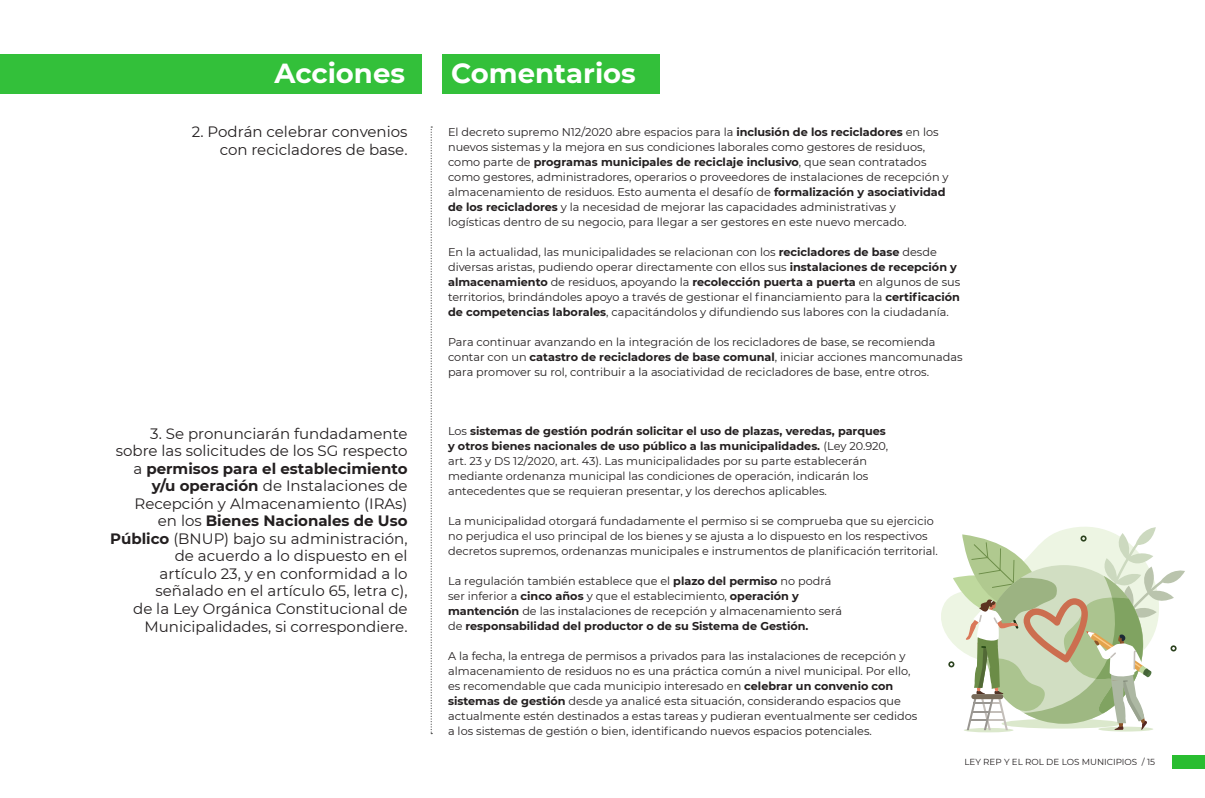
<style>
.page{position:relative;width:1205px;height:798px;background:#fff}
.page>*{position:absolute;margin:0;border:0;box-sizing:border-box;transform-origin:0 0}
.t1{font:700 27.5px "Montserrat";color:#fff}
.t2{font:15px/17.5px "Montserrat";color:#231f20;text-align:right}
.t3{font:11.25px/15px "Montserrat";color:#231f20}
.t4{font:8.75px "Montserrat";color:#231f20}
.s1{font-weight:700}
</style>
<div class="page">
<div style="left:1172px;top:755px;width:33px;height:13px;background:#29bd30"></div>
<div style="left:0;top:55px;width:422px;height:39px;background:#33c03a"></div>
<div style="left:442px;top:55px;width:218px;height:39px;background:#33c03a"></div>
<svg style="left:431px;top:126px;width:1px;height:607px"></svg>
<svg style="left:941px;top:599px;width:7px;height:38px"></svg>
<svg style="left:1098px;top:726px;width:55px;height:5px"></svg>
<svg style="left:964px;top:727px;width:49px;height:5px"></svg>
<svg style="left:948px;top:527px;width:237px;height:202px"></svg>
<h1 class="t1" style="left:274px;top:54px;width:132px">Acciones</h1>
<h1 class="t1" style="left:451px;top:54px;width:186px">Comentarios</h1>
<h2 class="t2" style="left:192px;top:122px;width:217px">2. Podrán celebrar convenios con recicladores de base.</h2>
<p class="t2" style="left:110px;top:424px;width:299px">3. Se pronunciarán fundadamente sobre las solicitudes de los SG respecto a <span class="s1">permisos para el establecimiento y/u operación</span> de Instalaciones de Recepción y Almacenamiento (IRAs)<br>en los <span class="s1">Bienes Nacionales de Uso Público</span> (BNUP) bajo su administración, de acuerdo a lo dispuesto en el<br>artículo 23, y en conformidad a lo señalado en el artículo 65, letra c),<br>de la Ley Orgánica Constitucional de Municipalidades, si correspondiere.</p>
<p class="t3" style="left:448px;top:124px;width:502px">El decreto supremo N12/2020 abre espacios para la <span class="s1">inclusión de los recicladores</span> en los nuevos sistemas y la mejora en sus condiciones laborales como gestores de residuos, como parte de <span class="s1">programas municipales de reciclaje inclusivo</span>, que sean contratados como gestores, administradores, operarios o proveedores de instalaciones de recepción y almacenamiento de residuos. Esto aumenta el desafío de <span class="s1">formalización y asociatividad de los recicladores</span> y la necesidad de mejorar las capacidades administrativas y logísticas dentro de su negocio, para llegar a ser gestores en este nuevo mercado.</p>
<p class="t3" style="left:448px;top:244px;width:514px">En la actualidad, las municipalidades se relacionan con los <span class="s1">recicladores de base</span> desde diversas aristas, pudiendo operar directamente con ellos sus <span class="s1">instalaciones de recepción y almacenamiento</span> de residuos, apoyando la <span class="s1">recolección puerta a puerta</span> en algunos de sus territorios, brindándoles apoyo a través de gestionar el financiamiento para la <span class="s1">certificación de competencias laborales</span>, capacitándolos y difundiendo sus labores con la ciudadanía.</p>
<p class="t3" style="left:448px;top:334px;width:516px">Para continuar avanzando en la integración de los recicladores de base, se recomienda contar con un <span class="s1">catastro de recicladores de base comunal</span>, iniciar acciones mancomunadas para promover su rol, contribuir a la asociatividad de recicladores de base, entre otros.</p>
<p class="t3" style="left:448px;top:423px;width:442px">Los <span class="s1">sistemas de gestión podrán solicitar el uso de plazas, veredas, parques y otros bienes nacionales de uso público a las municipalidades.</span> (Ley 20.920, art. 23 y DS 12/2020, art. 43). Las municipalidades por su parte establecerán mediante ordenanza municipal las condiciones de operación, indicarán los antecedentes que se requieran presentar, y los derechos aplicables.</p>
<p class="t3" style="left:448px;top:513px;width:491px">La municipalidad otorgará fundadamente el permiso si se comprueba que su ejercicio no perjudica el uso principal de los bienes y se ajusta a lo dispuesto en los respectivos decretos supremos, ordenanzas municipales e instrumentos de planificación territorial.</p>
<p class="t3" style="left:448px;top:573px;width:395px">La regulación también establece que el <span class="s1">plazo del permiso</span> no podrá ser inferior a <span class="s1">cinco años</span> y que el establecimiento, <span class="s1">operación y mantención</span> de las instalaciones de recepción y almacenamiento será de <span class="s1">responsabilidad del productor o de su Sistema de Gestión.</span></p>
<p class="t3" style="left:448px;top:648px;width:471px">A la fecha, la entrega de permisos a privados para las instalaciones de recepción y almacenamiento de residuos no es una práctica común a nivel municipal. Por ello, es recomendable que cada municipio interesado en <span class="s1">celebrar un convenio con sistemas de gestión</span> desde ya analicé esta situación, considerando espacios que actualmente estén destinados a estas tareas y pudieran eventualmente ser cedidos a los sistemas de gestión o bien, identificando nuevos espacios potenciales.</p>
<p class="t4" style="left:964px;top:755px;width:192px">LEY REP Y EL ROL DE LOS MUNICIPIOS / 15</p>
</div>
